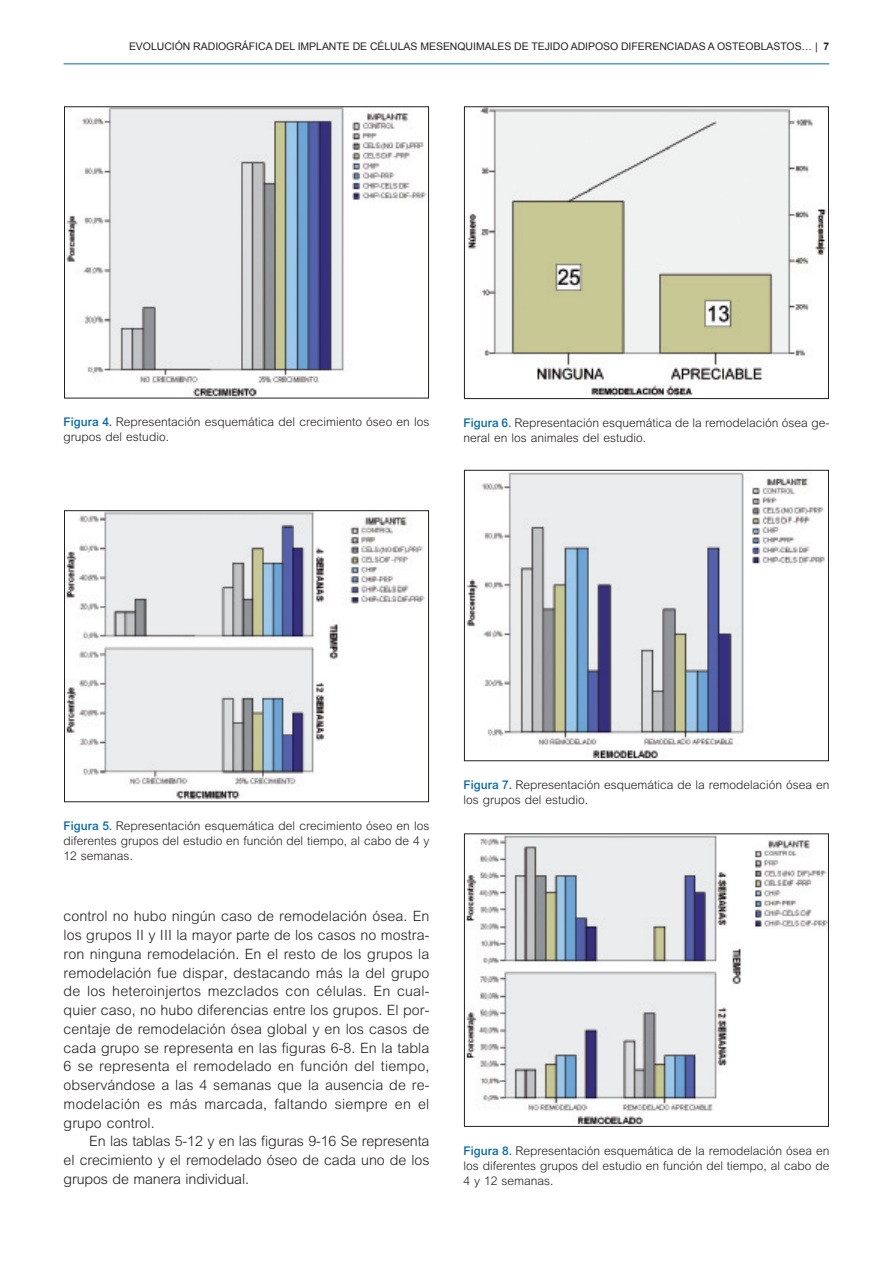
<style>
.page{position:relative;width:893px;height:1263px;background:#fff}
.page>*{position:absolute;margin:0;border:0;box-sizing:border-box;transform-origin:0 0}
.t1{font:300 14.25px/18.8px "M Arial";color:#231f20;text-align:justify}
.t2{font:300 12px/15px "M Arial";color:#231f20}
.t3{font:10.5px "Arial";letter-spacing:-.005em;color:#231f20}
.s1{font-weight:700}
.s2{font-family:"Arial";font-weight:500;color:#0168b3}
</style>
<div class="page">
<hr style="left:64px;top:63px;width:765px;height:1px;background:#0168b3">
<img style="left:66px;top:108px;width:361px;height:288px">
<div style="left:64px;top:106px;width:365px;height:292px;border:1px solid #231f20"></div>
<img style="left:466px;top:835px;width:360px;height:290px">
<div style="left:464px;top:833px;width:364px;height:294px;border:1px solid #231f20"></div>
<img style="left:466px;top:472px;width:359px;height:287px">
<div style="left:464px;top:470px;width:364px;height:291px;border:1px solid #231f20"></div>
<img style="left:468px;top:108px;width:358px;height:289px">
<div style="left:464px;top:106px;width:364px;height:293px;border:1px solid #231f20"></div>
<img style="left:66px;top:512px;width:359px;height:288px">
<div style="left:64px;top:510px;width:365px;height:292px;border:1px solid #231f20"></div>
<p class="t3" style="left:129px;top:41px;width:701px">EVOLUCIÓN RADIOGRÁFICA DEL IMPLANTE DE CÉLULAS MESENQUIMALES DE TEJIDO ADIPOSO DIFERENCIADAS A OSTEOBLASTOS… | <span class="s1">7</span></p>
<p class="t2" style="left:64px;top:416px;width:367px"><span class="s2">Figura 4.</span> Representación esquemática del crecimiento óseo en los grupos del estudio.</p>
<p class="t2" style="left:463px;top:416px;width:367px"><span class="s2">Figura 6.</span> Representación esquemática de la remodelación ósea ge&shy;neral en los animales del estudio.</p>
<p class="t2" style="left:64px;top:819px;width:367px;text-align:justify"><span class="s2">Figura 5.</span> Representación esquemática del crecimiento óseo en los diferentes grupos del estudio en función del tiempo, al cabo de 4 y 12 semanas.</p>
<p class="t1" style="left:64px;top:908px;width:367px">control no hubo ningún caso de remodelación ósea. En los grupos II y III la mayor parte de los casos no mostra&shy;ron ninguna remodelación. En el resto de los grupos la remodelación fue dispar, destacando más la del grupo de los heteroinjertos mezclados con células. En cual&shy;quier caso, no hubo diferencias entre los grupos. El por&shy;centaje de remodelación ósea global y en los casos de cada grupo se representa en las figuras 6-8. En la tabla 6 se representa el remodelado en función del tiempo, observándose a las 4 semanas que la ausencia de re&shy;modelación es más marcada, faltando siempre en el grupo control.</p>
<p class="t1" style="left:64px;top:1133px;width:367px;text-indent:26px">En las tablas 5-12 y en las figuras 9-16 Se representa el crecimiento y el remodelado óseo de cada uno de los grupos de manera individual.</p>
<p class="t2" style="left:463px;top:778px;width:367px"><span class="s2">Figura 7.</span> Representación esquemática de la remodelación ósea en los grupos del estudio.</p>
<p class="t2" style="left:463px;top:1144px;width:367px;text-align:justify"><span class="s2">Figura 8.</span> Representación esquemática de la remodelación ósea en los diferentes grupos del estudio en función del tiempo, al cabo de 4 y 12 semanas.</p>
</div>
